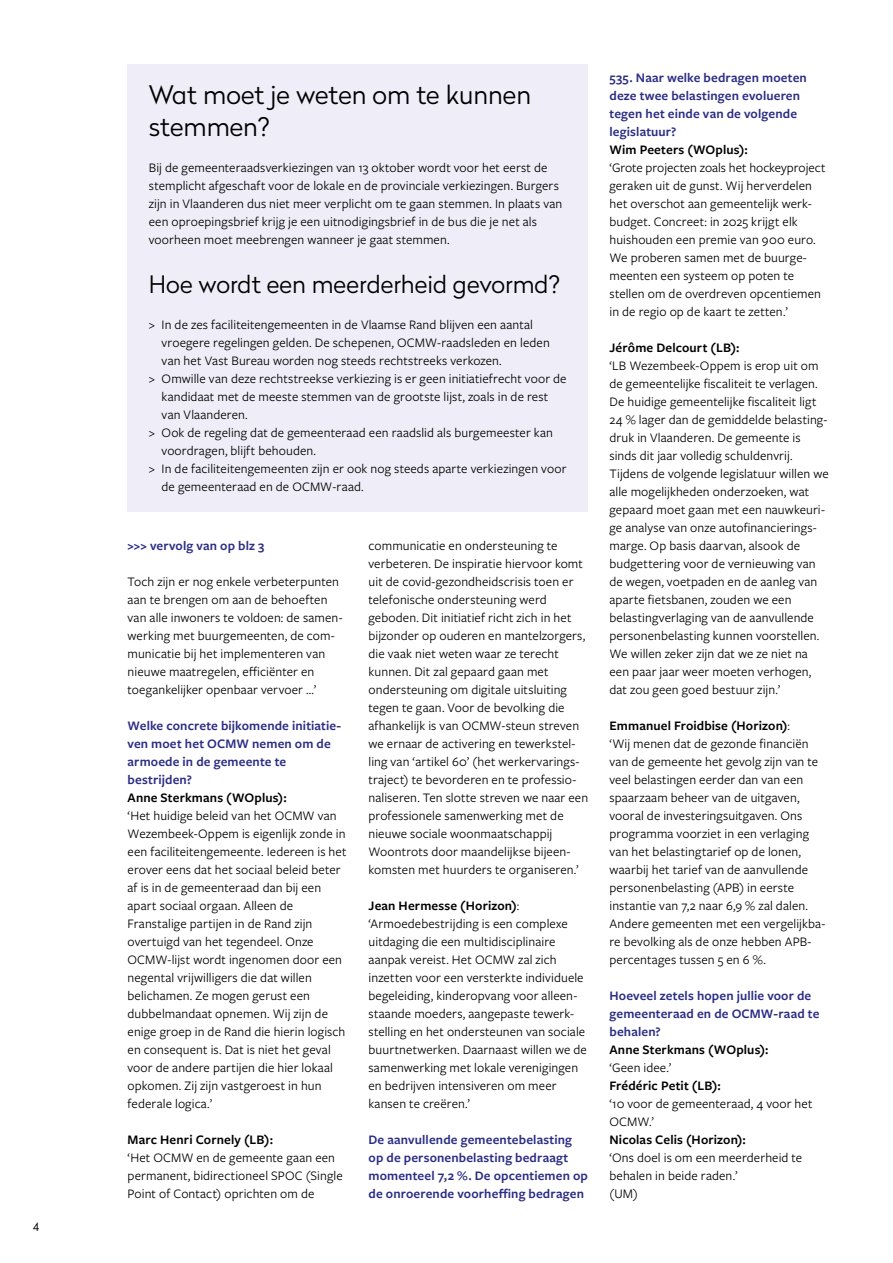
<style>
.page{position:relative;width:893px;height:1263px;background:#fff}
.page>*{position:absolute;margin:0;border:0;box-sizing:border-box;transform-origin:0 0}
.t1{font:300 25.5px/31.5px "Radikal";color:#000}
.t2{font:300 24px "Radikal";color:#000}
.t3{font:13.5px/18px "Freight Sans Pro";letter-spacing:.01em;color:#000}
.t4{font:600 13.5px/18px "Freight Sans Pro";letter-spacing:.01em;color:#2c2d84}
.t5{font:600 13.5px "Freight Sans Pro";letter-spacing:.01em;color:#000}
.t6{font:300 12px "Radikal";color:#000}
.s1{font-weight:600}
</style>
<div class="page">
<div style="left:128px;top:64px;width:460px;height:447px;background:#efeef8"></div>
<p class="t6" style="left:33px;top:1218px;width:8px">4</p>
<h1 class="t1" style="left:149px;top:78px;width:384px">Wat moet je weten om te kunnen stemmen?</h1>
<p class="t3" style="left:149px;top:158px;width:415px">Bij de gemeenteraadsverkiezingen van 13 oktober wordt voor het eerst de stemplicht afgeschaft voor de lokale en de provinciale verkiezingen. Burgers zijn in Vlaanderen dus niet meer verplicht om te gaan stemmen. In plaats van een oproepingsbrief krijg je een uitnodigingsbrief in de bus die je net als voorheen moet meebrengen wanneer je gaat stemmen.</p>
<h2 class="t2" style="left:149px;top:268px;width:413px">Hoe wordt een meerderheid gevormd?</h2>
<p class="t3" style="left:149px;top:315px;width:386px">&gt; In de zes faciliteitengemeenten in de Vlaamse Rand blijven een aantal</p>
<p class="t3" style="left:162px;top:333px;width:390px">vroegere regelingen gelden. De schepenen, OCMW-raadsleden en leden</p>
<p class="t3" style="left:162px;top:351px;width:342px">van het Vast Bureau worden nog steeds rechtstreeks verkozen.</p>
<p class="t3" style="left:149px;top:369px;width:419px">&gt; Omwille van deze rechtstreekse verkiezing is er geen initiatiefrecht voor de</p>
<p class="t3" style="left:162px;top:387px;width:388px">kandidaat met de meeste stemmen van de grootste lijst, zoals in de rest</p>
<p class="t3" style="left:162px;top:405px;width:88px">van Vlaanderen.</p>
<p class="t3" style="left:149px;top:423px;width:406px">&gt; Ook de regeling dat de gemeenteraad een raadslid als burgemeester kan</p>
<p class="t3" style="left:162px;top:441px;width:156px">voordragen, blijft behouden.</p>
<p class="t3" style="left:149px;top:459px;width:419px">&gt; In de faciliteitengemeenten zijn er ook nog steeds aparte verkiezingen voor</p>
<p class="t3" style="left:162px;top:477px;width:204px">de gemeenteraad en de OCMW-raad.</p>
<p class="t4" style="left:128px;top:536px;width:138px">&gt;&gt;&gt; vervolg van op blz 3</p>
<p class="t3" style="left:128px;top:572px;width:217px">Toch zijn er nog enkele verbeterpunten aan te brengen om aan de behoeften van alle inwoners te voldoen: de samen&shy;werking met buurgemeenten, de com&shy;municatie bij het implementeren van nieuwe maatregelen, efficiënter en toegankelijker openbaar vervoer ...’</p>
<p class="t4" style="left:128px;top:716px;width:215px">Welke concrete bijkomende initiatie&shy;ven moet het OCMW nemen om de armoede in de gemeente te bestrijden?</p>
<p class="t5" style="left:128px;top:788px;width:161px">Anne Sterkmans (WOplus):</p>
<p class="t3" style="left:128px;top:806px;width:221px">‘Het huidige beleid van het OCMW van Wezembeek-Oppem is eigenlijk zonde in een faciliteitengemeente. Iedereen is het erover eens dat het sociaal beleid beter af is in de gemeenteraad dan bij een apart sociaal orgaan. Alleen de Franstalige partijen in de Rand zijn overtuigd van het tegendeel. Onze OCMW-lijst wordt ingenomen door een negental vrijwilligers die dat willen belichamen. Ze mogen gerust een dubbelmandaat opnemen. Wij zijn de enige groep in de Rand die hierin logisch en consequent is. Dat is niet het geval voor de andere partijen die hier lokaal opkomen. Zij zijn vastgeroest in hun federale logica.’</p>
<p class="t5" style="left:128px;top:1130px;width:147px">Marc Henri Cornely (LB):</p>
<p class="t3" style="left:128px;top:1148px;width:217px">‘Het OCMW en de gemeente gaan een permanent, bidirectioneel SPOC (Single<br>Point of Contact) oprichten om de</p>
<p class="t3" style="left:369px;top:536px;width:221px">communicatie en ondersteuning te verbeteren. De inspiratie hiervoor komt uit de covid-gezondheidscrisis toen er telefonische ondersteuning werd geboden. Dit initiatief richt zich in het bijzonder op ouderen en mantelzorgers, die vaak niet weten waar ze terecht kunnen. Dit zal gepaard gaan met ondersteuning om digitale uitsluiting tegen te gaan. Voor de bevolking die afhankelijk is van OCMW-steun streven we ernaar de activering en tewerkstel&shy;ling van ‘artikel 60’ (het werkervarings&shy;traject) te bevorderen en te professio&shy;naliseren. Ten slotte streven we naar een professionele samenwerking met de nieuwe sociale woonmaatschappij Woontrots door maandelijkse bijeen&shy;komsten met huurders te organiseren.’</p>
<p class="t3" style="left:369px;top:896px;width:220px"><span class="s1">Jean Hermesse (Horizon)</span>: ‘Armoedebestrijding is een complexe uitdaging die een multidisciplinaire aanpak vereist. Het OCMW zal zich inzetten voor een versterkte individuele begeleiding, kinderopvang voor alleen&shy;staande moeders, aangepaste tewerk&shy;stelling en het ondersteunen van sociale buurtnetwerken. Daarnaast willen we de samenwerking met lokale verenigingen en bedrijven intensiveren om meer kansen te creëren.’</p>
<p class="t4" style="left:369px;top:1130px;width:221px">De aanvullende gemeentebelasting op de personenbelasting bedraagt momenteel 7,2 %. De opcentiemen op de onroerende voorheffing bedragen</p>
<p class="t4" style="left:609px;top:68px;width:199px">535. Naar welke bedragen moeten deze twee belastingen evolueren tegen het einde van de volgende legislatuur?</p>
<p class="t5" style="left:609px;top:140px;width:140px">Wim Peeters (WOplus):</p>
<p class="t3" style="left:609px;top:158px;width:217px">‘Grote projecten zoals het hockeyproject geraken uit de gunst. Wij herverdelen het overschot aan gemeentelijk werk&shy;budget. Concreet: in 2025 krijgt elk huishouden een premie van 900 euro.<br>We proberen samen met de buurge&shy;meenten een systeem op poten te stellen om de overdreven opcentiemen in de regio op de kaart te zetten.’</p>
<p class="t5" style="left:609px;top:338px;width:132px">Jérôme Delcourt (LB):</p>
<p class="t3" style="left:609px;top:356px;width:221px">‘LB Wezembeek-Oppem is erop uit om de gemeentelijke fiscaliteit te verlagen.<br>De huidige gemeentelijke fiscaliteit ligt 24 % lager dan de gemiddelde belasting&shy;druk in Vlaanderen. De gemeente is sinds dit jaar volledig schuldenvrij.<br>Tijdens de volgende legislatuur willen we alle mogelijkheden onderzoeken, wat gepaard moet gaan met een nauwkeuri&shy;ge analyse van onze autofinancierings&shy;marge. Op basis daarvan, alsook de budgettering voor de vernieuwing van de wegen, voetpaden en de aanleg van aparte fietsbanen, zouden we een belastingverlaging van de aanvullende personenbelasting kunnen voorstellen.<br>We willen zeker zijn dat we ze niet na een paar jaar weer moeten verhogen, dat zou geen goed bestuur zijn.’</p>
<p class="t3" style="left:609px;top:716px;width:217px"><span class="s1">Emmanuel Froidbise (Horizon)</span>:<br>‘Wij menen dat de gezonde financiën van de gemeente het gevolg zijn van te veel belastingen eerder dan van een spaarzaam beheer van de uitgaven, vooral de investeringsuitgaven. Ons programma voorziet in een verlaging van het belastingtarief op de lonen, waarbij het tarief van de aanvullende personenbelasting (APB) in eerste instantie van 7,2 naar 6,9 % zal dalen.<br>Andere gemeenten met een vergelijkba&shy;re bevolking als de onze hebben APB&shy;percentages tussen 5 en 6 %.</p>
<p class="t4" style="left:609px;top:986px;width:211px">Hoeveel zetels hopen jullie voor de gemeenteraad en de OCMW-raad te behalen?</p>
<p class="t5" style="left:609px;top:1040px;width:161px">Anne Sterkmans (WOplus):</p>
<p class="t3" style="left:609px;top:1058px;width:63px">‘Geen idee.’</p>
<p class="t5" style="left:609px;top:1076px;width:113px">Frédéric Petit (LB):</p>
<p class="t3" style="left:609px;top:1094px;width:204px">‘10 voor de gemeenteraad, 4 voor het<br>OCMW.’</p>
<p class="t5" style="left:609px;top:1130px;width:138px">Nicolas Celis (Horizon):</p>
<p class="t3" style="left:609px;top:1148px;width:194px">‘Ons doel is om een meerderheid te behalen in beide raden.’<br>(UM)</p>
</div>
